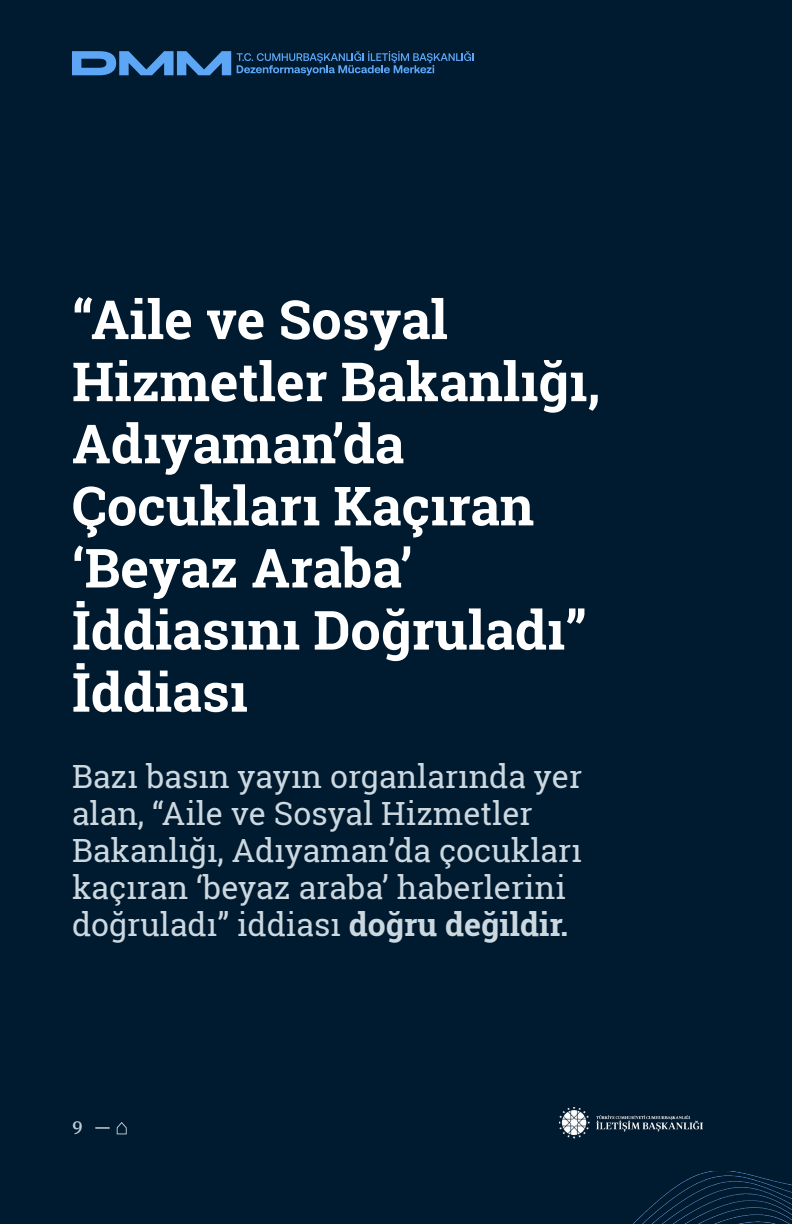
<style>
.page{position:relative;width:792px;height:1224px;background:#001a2f}
.page>*{position:absolute;margin:0;border:0;box-sizing:border-box;transform-origin:0 0}
.heading_2{font:700 54px/62px "Roboto Slab";color:#fff}
.heading_2-2{font:32px/36.8px "Roboto Slab";color:#ccd8e0}
.t1{font:500 18px "IBM Plex Serif";color:#bfccd6}
.s1{font-weight:700}
.s2{font-size:20px;color:#ccd9e0}
</style>
<div class="page">
<img style="left:633px;top:1171px;width:159px;height:53px">
<img style="left:559px;top:1107px;width:143px;height:31px">
<svg style="left:117px;top:1122px;width:10px;height:12px"></svg>
<svg style="left:72px;top:51px;width:159px;height:24px"></svg>
<svg style="left:237px;top:51px;width:237px;height:24px"></svg>
<p class="heading_2" style="left:72px;top:288px;width:530px">“Aile ve Sosyal<br>Hizmetler Bakanlığı,<br>Adıyaman’da<br>Çocukları Kaçıran ‘Beyaz Araba’<br>İddiasını Doğruladı”<br>İddiası</p>
<p class="heading_2-2" style="left:72px;top:758px;width:512px">Bazı basın yayın organlarında yer alan, “Aile ve Sosyal Hizmetler Bakanlığı, Adıyaman’da çocukları kaçıran ‘beyaz araba’ haberlerini doğruladı” iddiası <span class="s1">doğru değildir.</span></p>
<p class="t1" style="left:72px;top:1114px;width:40px">9 <span class="s2">—</span></p>
</div>
